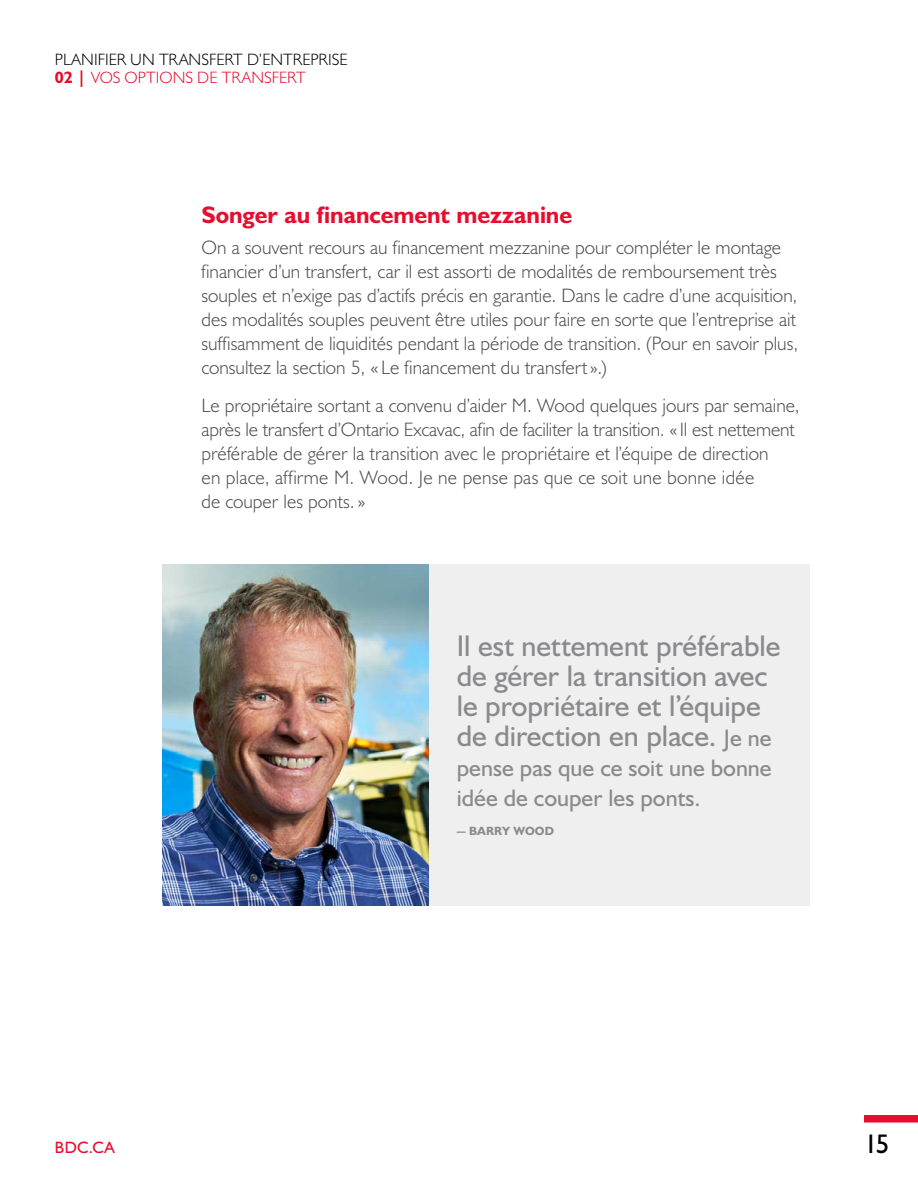
<style>
.page{position:relative;width:918px;height:1188px;background:#fff}
.page>*{position:absolute;margin:0;border:0;box-sizing:border-box;transform-origin:0 0}
.t1{font:30px/30px "Humanist 521 BT";color:#8a8a8d}
.t2{font:27px "Humanist 521 BT";color:#000}
.t3{font:24px/30px "Humanist 521 BT";color:#8a8a8d}
.t4{font:700 24px "Humanist 521 BT";letter-spacing:-.005em;color:#e60d2e}
.t5{font:300 19.5px/24px "Humanist 521 BT";color:#4d4d4d}
.t6{font:300 16.5px/18px "Humanist 521 BT";color:#000}
.t7{font:16.5px "Humanist 521 BT";color:#e60d2e}
.t8{font:700 12px "Humanist 521 BT";letter-spacing:.015em;color:#8a8a8d;scale:.75 1}
.s1{font-weight:700;color:#e60d2e}
.s2{color:#e60d2e}
.s3{font-size:24px}
</style>
<div class="page">
<div style="left:864px;top:1115px;width:54px;height:8px;background:#e60d2e"></div>
<img style="left:162px;top:565px;width:268px;height:341px">
<div style="left:430px;top:565px;width:380px;height:341px;background:#efeff0"></div>
<p class="t6" style="left:55px;top:50px;width:294px">PLANIFIER UN TRANSFERT D’ENTREPRISE<br><span class="s1">02 |</span> <span class="s2">VOS OPTIONS DE TRANSFERT</span></p>
<p class="t4" style="left:201px;top:200px;width:372px">Songer au financement mezzanine</p>
<p class="t5" style="left:201px;top:235px;width:598px">On a souvent recours au financement mezzanine pour compléter le montage financier d’un transfert, car il est assorti de modalités de remboursement très souples et n’exige pas d’actifs précis en garantie. Dans le cadre d’une acquisition, des modalités souples peuvent être utiles pour faire en sorte que l’entreprise ait suffisamment de liquidités pendant la période de transition. (Pour en savoir plus, consultez la section 5, « Le financement du transfert ».)</p>
<p class="t5" style="left:201px;top:393px;width:600px">Le propriétaire sortant a convenu d’aider M. Wood quelques jours par semaine, après le transfert d’Ontario Excavac, afin de faciliter la transition. « Il est nettement préférable de gérer la transition avec le propriétaire et l’équipe de direction<br>en place, affirme M. Wood. Je ne pense pas que ce soit une bonne idée<br>de couper les ponts. »</p>
<h1 class="t1" style="left:457px;top:631px;width:325px">Il est nettement préférable de gérer la transition avec le propriétaire et l’équipe de direction en place. <span class="s3">Je ne</span></h1>
<p class="t3" style="left:457px;top:753px;width:316px">pense pas que ce soit une bonne idée de couper les ponts.</p>
<p class="t8" style="left:457px;top:823px;width:131px">— BARRY WOOD</p>
<p class="t7" style="left:55px;top:1137px;width:61px">BDC.CA</p>
<h2 class="t2" style="left:864px;top:1127px;width:27px">15</h2>
</div>
